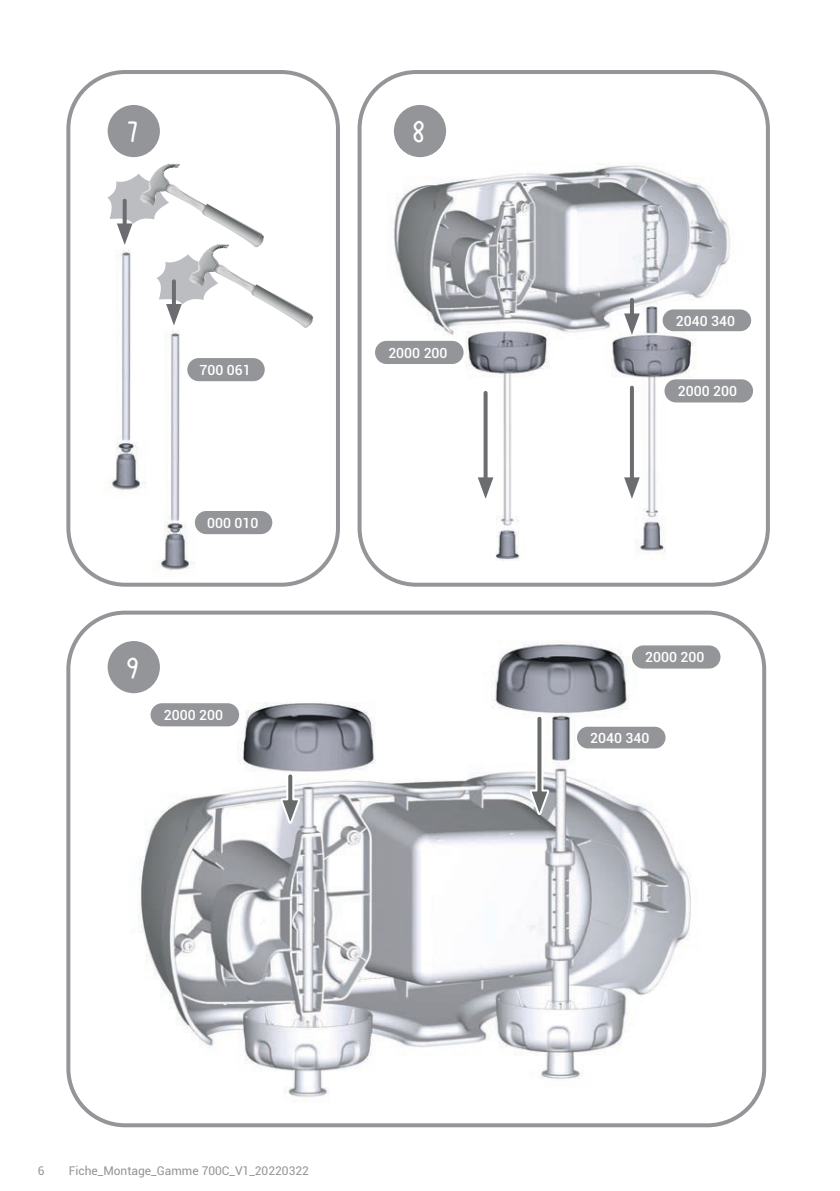
<style>
.page{position:relative;width:840px;height:1191px;background:#fff}
.page>*{position:absolute;margin:0;border:0;box-sizing:border-box;transform-origin:0 0}
.t1{font:28px "Direkteur";color:#fff}
.t2{font:500 14px "Roboto";color:#fff}
.t3{font:12px "Roboto";color:#939598}
</style>
<div class="page">
<img style="left:362px;top:163px;width:405px;height:398px">
<div style="left:357px;top:70px;width:412px;height:516px;border:4px solid #939598;border-radius:57px"></div>
<div style="left:66px;top:70px;width:274px;height:516px;border:4px solid #939598;border-radius:57px"></div>
<img style="left:71px;top:615px;width:692px;height:487px">
<div style="left:66px;top:610px;width:699px;height:517px;border:4px solid #939598;border-radius:57px"></div>
<div style="left:106px;top:103px;width:56px;height:56px;background:#939598;border-radius:50%"></div>
<div style="left:104px;top:101px;width:60px;height:60px;border:4px solid #fff;border-radius:50%"></div>
<div style="left:391px;top:103px;width:57px;height:56px;background:#939598;border-radius:50%"></div>
<div style="left:389px;top:101px;width:61px;height:60px;border:4px solid #fff;border-radius:50%"></div>
<div style="left:106px;top:639px;width:56px;height:56px;background:#939598;border-radius:50%"></div>
<div style="left:104px;top:637px;width:60px;height:60px;border:4px solid #fff;border-radius:50%"></div>
<img style="left:110px;top:325px;width:36px;height:165px">
<img style="left:242px;top:237px;width:17px;height:11px">
<img style="left:229px;top:215px;width:33px;height:22px">
<svg style="left:255px;top:234px;width:9px;height:12px"></svg>
<img style="left:159px;top:331px;width:44px;height:239px">
<img style="left:229px;top:270px;width:27px;height:23px">
<img style="left:251px;top:293px;width:58px;height:35px">
<img style="left:256px;top:284px;width:56px;height:33px">
<svg style="left:304px;top:315px;width:9px;height:11px"></svg>
<svg style="left:107px;top:163px;width:122px;height:162px"></svg>
<svg style="left:483px;top:393px;width:4px;height:84px"></svg>
<svg style="left:477px;top:477px;width:16px;height:22px"></svg>
<svg style="left:629px;top:388px;width:4px;height:89px"></svg>
<svg style="left:623px;top:477px;width:16px;height:22px"></svg>
<svg style="left:278px;top:771px;width:23px;height:54px"></svg>
<svg style="left:527px;top:714px;width:23px;height:102px"></svg>
<svg style="left:629px;top:300px;width:4px;height:13px"></svg>
<svg style="left:623px;top:313px;width:16px;height:22px"></svg>
<div style="left:188px;top:359px;width:76px;height:21px;background:#939598;border-radius:11px"></div>
<div style="left:187px;top:358px;width:77px;height:23px;border:2px solid #939598;border-radius:11px"></div>
<div style="left:663px;top:310px;width:86px;height:20px;background:#939598;border-radius:10px"></div>
<div style="left:662px;top:309px;width:88px;height:22px;border:2px solid #939598;border-radius:10px"></div>
<div style="left:577px;top:727px;width:87px;height:20px;background:#939598;border-radius:10px"></div>
<div style="left:576px;top:726px;width:89px;height:22px;border:2px solid #939598;border-radius:10px"></div>
<div style="left:376px;top:342px;width:86px;height:21px;background:#939598;border-radius:11px"></div>
<div style="left:375px;top:341px;width:88px;height:23px;border:2px solid #939598;border-radius:11px"></div>
<div style="left:665px;top:380px;width:86px;height:21px;background:#939598;border-radius:11px"></div>
<div style="left:664px;top:379px;width:88px;height:23px;border:2px solid #939598;border-radius:11px"></div>
<div style="left:632px;top:646px;width:87px;height:21px;background:#939598;border-radius:11px"></div>
<div style="left:631px;top:645px;width:89px;height:23px;border:2px solid #939598;border-radius:11px"></div>
<div style="left:151px;top:704px;width:87px;height:21px;background:#939598;border-radius:11px"></div>
<div style="left:150px;top:703px;width:89px;height:23px;border:2px solid #939598;border-radius:11px"></div>
<div style="left:196px;top:512px;width:75px;height:21px;background:#939598;border-radius:11px"></div>
<div style="left:195px;top:511px;width:77px;height:23px;border:2px solid #939598;border-radius:11px"></div>
<h1 class="t1" style="left:127px;top:114px;width:12px">7</h1>
<h1 class="t1" style="left:412px;top:114px;width:13px">8</h1>
<p class="t2" style="left:199px;top:360px;width:53px">700 061</p>
<p class="t2" style="left:207px;top:513px;width:53px">000 010</p>
<h1 class="t1" style="left:127px;top:650px;width:14px">9</h1>
<p class="t2" style="left:164px;top:705px;width:61px">2000 200</p>
<p class="t2" style="left:388px;top:343px;width:61px">2000 200</p>
<p class="t2" style="left:675px;top:311px;width:61px">2040 340</p>
<p class="t2" style="left:677px;top:381px;width:61px">2000 200</p>
<p class="t2" style="left:645px;top:647px;width:61px">2000 200</p>
<p class="t2" style="left:590px;top:728px;width:61px">2040 340</p>
<p class="t3" style="left:38px;top:1162px;width:8px">6</p>
<p class="t3" style="left:69px;top:1162px;width:241px">Fiche_Montage_Gamme 700C_V1_20220322</p>
</div>
